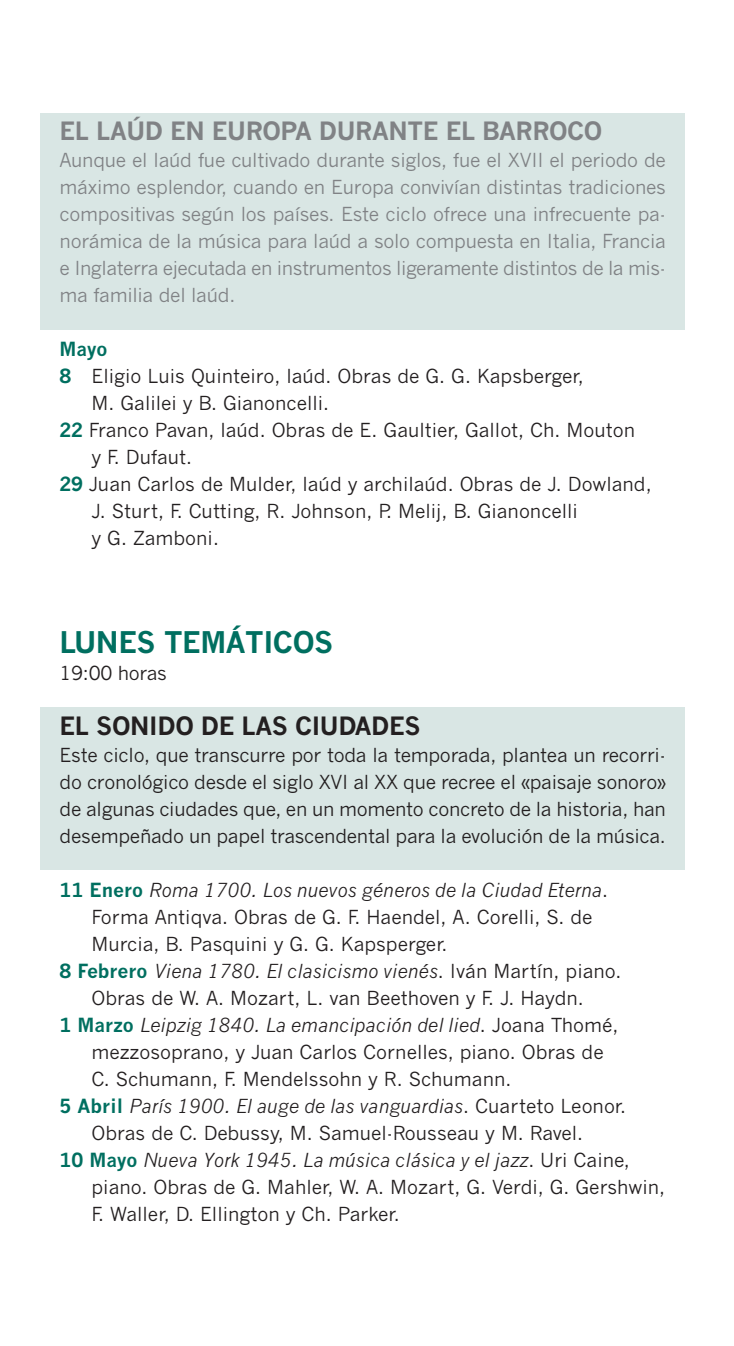
<style>
.page{position:relative;width:734px;height:1346px;background:#fff}
.page>*{position:absolute;margin:0;border:0;box-sizing:border-box;transform-origin:0 0}
.t1{font:29.25px "News Gothic MT Bold+FOZEPD";letter-spacing:-.015em;color:#006f60}
.t2{font:24.75px "News Gothic MT Bold+FOZEPD";letter-spacing:-.015em;color:#808285}
.t3{font:24.75px "News Gothic MT Bold+FOZEPD";letter-spacing:-.015em;color:#231f20}
.t4{font:19.12px/27px "News Gothic MT+KDNQLH";color:#231f20}
.t5{font:19.12px/27px "News Gothic MT+KDNQLH";letter-spacing:-.025em;color:#808285;text-align:justify}
.t6{font:19.12px "News Gothic MT Italic+DXNLOR";color:#231f20}
.t7{font:19.12px "News Gothic MT Bold+FOZEPD";color:#006f60}
.s1{font-family:"News Gothic MT Bold+FOZEPD";color:#006f60}
.s2{font-family:"News Gothic MT+KDNQLH"}
</style>
<div class="page">
<div style="left:40px;top:707px;width:645px;height:27px;background:#d9e6e4"></div>
<div style="left:40px;top:113px;width:645px;height:27px;background:#d9e6e4"></div>
<div style="left:40px;top:140px;width:645px;height:189px;background:#d9e6e4"></div>
<div style="left:40px;top:734px;width:645px;height:135px;background:#d9e6e4"></div>
<p class="t2" style="left:60px;top:117px;width:544px">EL LAÚD EN EUROPA DURANTE EL BARROCO</p>
<p class="t5" style="left:60px;top:149px;width:607px">Aunque el laúd fue cultivado durante siglos, fue el XVII el periodo de máximo esplendor, cuando en Europa convivían distintas tradiciones compositivas según los países. Este ciclo ofrece una infrecuente pa&shy;norámica de la música para laúd a solo compuesta en Italia, Francia e Inglaterra ejecutada en instrumentos ligeramente distintos de la mis&shy;ma familia del laúd.</p>
<p class="t7" style="left:60px;top:338px;width:49px">Mayo</p>
<p class="t4" style="left:60px;top:365px;width:525px"><span class="s1">8</span> Eligio Luis Quinteiro, laúd. Obras de G. G. Kapsberger,</p>
<p class="t4" style="left:91px;top:392px;width:239px">M. Galilei y B. Gianoncelli.</p>
<p class="t4" style="left:60px;top:419px;width:577px"><span class="s1">22</span> Franco Pavan, laúd. Obras de E. Gaultier, Gallot, Ch. Mouton</p>
<p class="t4" style="left:91px;top:446px;width:102px">y F. Dufaut.</p>
<p class="t4" style="left:60px;top:473px;width:593px"><span class="s1">29</span> Juan Carlos de Mulder, laúd y archilaúd. Obras de J. Dowland,</p>
<p class="t4" style="left:91px;top:500px;width:488px">J. Sturt, F. Cutting, R. Johnson, P. Melij, B. Gianoncelli</p>
<p class="t4" style="left:91px;top:527px;width:129px">y G. Zamboni.</p>
<h1 class="t1" style="left:60px;top:626px;width:275px">LUNES TEMÁTICOS</h1>
<p class="t4" style="left:60px;top:662px;width:109px">19:00 horas</p>
<p class="t3" style="left:60px;top:711px;width:362px">EL SONIDO DE LAS CIUDADES</p>
<p class="t4" style="left:60px;top:743px;width:607px;text-align:justify">Este ciclo, que transcurre por toda la temporada, plantea un recorri&shy;do cronológico desde el siglo XVI al XX que recree el «paisaje sonoro» de algunas ciudades que, en un momento concreto de la historia, han de sempeñado un papel trascendental para la evolución de la música.</p>
<p class="t6" style="left:60px;top:882px;width:550px"><span class="s1">11 Enero</span> Roma 1700. Los nuevos géneros de la Ciudad Eterna<span class="s2">.</span></p>
<p class="t4" style="left:91px;top:905px;width:502px">Forma Antiqva. Obras de G. F. Haendel, A. Corelli, S. de<br>Murcia, B. Pasquini y G. G. Kapsperger.</p>
<p class="t6" style="left:60px;top:963px;width:563px"><span class="s1">8 Febrero</span> Viena 1780. El clasicismo vienés<span class="s2">. Iván Martín, piano.</span></p>
<p class="t4" style="left:91px;top:986px;width:493px">Obras de W. A. Mozart, L. van Beethoven y F. J. Haydn.</p>
<p class="t6" style="left:60px;top:1017px;width:560px"><span class="s1">1 Marzo</span> Leipzig 1840. La emancipación del lied<span class="s2">. Joana Thomé,</span></p>
<p class="t4" style="left:91px;top:1040px;width:513px">mezzosoprano, y Juan Carlos Cornelles, piano. Obras de<br>C. Schumann, F. Mendelssohn y R. Schumann.</p>
<p class="t6" style="left:60px;top:1098px;width:568px"><span class="s1">5 Abril</span> París 1900. El auge de las vanguardias<span class="s2">. Cuarteto Leonor.</span></p>
<p class="t4" style="left:91px;top:1121px;width:493px">Obras de C. Debussy, M. Samuel-Rousseau y M. Ravel.</p>
<p class="t6" style="left:60px;top:1152px;width:571px"><span class="s1">10 Mayo</span> Nueva York 1945. La música clásica y el jazz<span class="s2">. Uri Caine,</span></p>
<p class="t4" style="left:91px;top:1175px;width:575px">piano. Obras de G. Mahler, W. A. Mozart, G. Verdi, G. Gershwin,<br>F. Waller, D. Ellington y Ch. Parker.</p>
</div>
